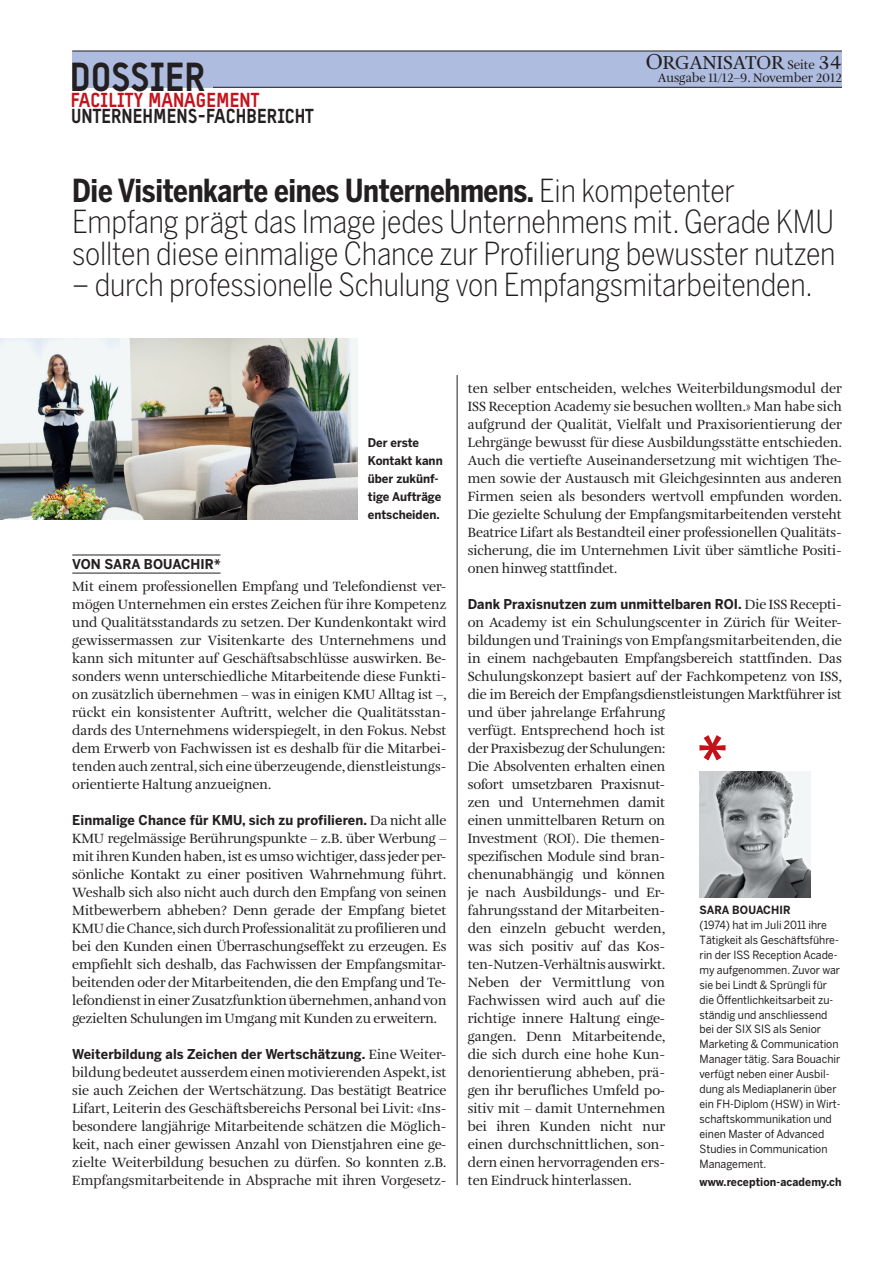
<style>
.page{position:relative;width:893px;height:1263px;background:#fff}
.page>*{position:absolute;margin:0;border:0;box-sizing:border-box;transform-origin:0 0}
.t1{font:900 39px "Typestar";letter-spacing:-.015em;color:#231f20;scale:.95 1}
.t2{font:300 31.5px/31.5px "Benton Sans Cond";letter-spacing:-.005em;color:#231f20}
.t3{font:900 19.5px "Typestar";color:#231f20;scale:.95 1}
.t4{font:900 19.5px "Typestar";color:#c4121a;scale:.95 1}
.t5{font:19.5px "Amalia Pro";letter-spacing:.18em;color:#231f20}
.t6{font:13.8px/18px "Amalia Pro";color:#231f20;text-align:justify}
.t7{font:700 13.5px "Benton Sans";letter-spacing:.01em;color:#231f20;scale:.95 1}
.t8{font:12.75px "Amalia Pro";color:#231f20}
.t9{font:700 12px/18px "Benton Sans";color:#231f20;scale:.95 1}
.t10{font:11.25px/15px "Benton Sans";color:#231f20;scale:.93 1}
.t11{font:700 11.25px "Benton Sans";letter-spacing:.01em;color:#231f20;scale:.93 1}
.t12{font:700 11.25px "Benton Sans";letter-spacing:.01em;color:#231f20;scale:.95 1}
.s1{font-size:22.5px}
.s2{font-size:12.75px}
.s3{font-weight:700}
.s4{font-family:"Amalia Pro";font-weight:400;font-size:13.8px}
</style>
<div class="page">
<div style="left:72px;top:51px;width:770px;height:36px;background:#aebcdf"></div>
<hr style="left:72px;top:51px;width:770px;height:1px;background:#231f20">
<hr style="left:213px;top:87px;width:629px;height:1px;background:#231f20">
<hr style="left:72px;top:555px;width:148px;height:1px;background:#231f20">
<hr style="left:72px;top:573px;width:148px;height:1px;background:#231f20">
<hr style="left:457px;top:375px;width:1px;height:810px;background:#231f20">
<img style="left:699px;top:771px;width:111px;height:126px">
<svg style="left:699px;top:735px;width:26px;height:25px"></svg>
<img style="left:0;top:339px;width:357px;height:180px">
<h1 class="t1" style="left:70px;top:53px;width:144px">DOSSIER</h1>
<h3 class="t4" style="left:71px;top:88px;width:200px">FACILITY MANAGEM ENT</h3>
<h3 class="t3" style="left:71px;top:104px;width:246px">UNTERNEHM ENS-FACHBERICHT</h3>
<h3 class="t5" style="left:646px;top:51px;width:198px"><span class="s1">O</span>rganisator <span class="s2">Seite</span> 34</h3>
<p class="t8" style="left:658px;top:70px;width:186px">Ausgabe 11/12–9. November 2012</p>
<h2 class="t2" style="left:72px;top:175px;width:765px"><span class="s3">Die Visitenkarte eines Unternehmens.</span> Ein kompetenter<br>Empfang prägt das Image jedes Unternehmens mit. Gerade KMU sollten diese einmalige Chance zur Profilierung bewusster nutzen</h2>
<h2 class="t2" style="left:72px;top:270px;width:742px">– durch professionelle Schulung von Empfangsmitarbeitenden.</h2>
<p class="t9" style="left:368px;top:434px;width:80px">Der erste<br>Kontakt kann über zukünf&shy;tige Aufträge entscheiden.</p>
<p class="t7" style="left:72px;top:556px;width:158px">Vo n Sara Bouachir*</p>
<p class="t6" style="left:72px;top:578px;width:376px">Mit einem professionellen Empfang und Telefondienst ver&shy;mögen Unternehmen ein erstes Zeichen für ihre Kompetenz und Qualitätsstandards zu setzen. Der Kundenkontakt wird gewissermassen zur Visitenkarte des Unternehmens und kann sich mitunter auf Geschäftsabschlüsse auswirken. Be&shy;sonders wenn unterschiedliche Mitarbeitende diese Funkti&shy;on zusätzlich übernehmen – was in einigen KMU Alltag ist –, rückt ein konsistenter Auftritt, welcher die Qualitätsstan&shy;dards des Unternehmens widerspiegelt, in den Fokus. Nebst dem Erwerb von Fachwissen ist es deshalb für die Mitarbei&shy;tendenauchzentral, sicheineüberzeugende,dienstleistungs&shy;orientierte Haltung anzueignen.</p>
<p class="t7" style="left:72px;top:812px;width:395px">Einmalige Chance für KMU, sich zu profilieren. <span class="s4">Da nicht alle</span></p>
<p class="t6" style="left:72px;top:830px;width:376px">KMU regelmässige Berührungspunkte – z.B. über Werbung – mit ihren Kunden haben, ist es umso wichtiger, dass jeder per&shy;sönliche Kontakt zu einer positiven Wahrnehmung führt.<br>Weshalb sich also nicht auch durch den Empfang von seinen Mitbewerbern abheben? Denn gerade der Empfang bietet KMUdieChance, sichdurchProfessionalität zuprofilierenund bei den Kunden einen Überraschungseffekt zu erzeugen. Es empfiehlt sich deshalb, das Fachwissen der Empfangsmitar&shy;beitenden oder der Mitarbeitenden, die den Empfang und Te&shy;lefondienstineinerZusatzfunktionübernehmen, anhandvon gezielten S chulungen im Umgang mit Kunden zu erweitern.</p>
<p class="t7" style="left:72px;top:1046px;width:395px">Weiterbildung als Zeichen der Wertschätzung. <span class="s4">Eine Weiter-</span></p>
<p class="t6" style="left:72px;top:1064px;width:376px">bildung bedeutet ausserdemeinenmotivierenden Aspekt, ist sie auch Zeichen der Wertschätzung. Das bestätigt Beatrice Lifart, Leiterin des Geschäftsbereichs Personal bei Livit: «Ins&shy;besondere langjährige Mitarbeitende schätzen die Möglich&shy;keit, nach einer gewissen Anzahl von Dienstjahren eine ge&shy;zielte Weiterbildung besuchen zu dürfen. So konnten z.B.<br>Empfangsmitarbeitende in Absprache mit ihren Vorgesetz--</p>
<p class="t6" style="left:468px;top:380px;width:376px">ten selber entscheiden, welches Weiterbildungsmodul der<br>ISSR</p>
<p class="t6" style="left:468px;top:398px;width:376px;text-indent:30px">eception Academy sie besuchen wollten.» Man habe sich aufgrund der Qualität, Vielfalt und Praxisorientierung der Lehrgänge bewusst für diese Ausbildungsstätte entschieden.<br>Auch die vertiefte Auseinandersetzung mit wichtigen The&shy;men sowie der Austausch mit Gleichgesinnten aus anderen Firmen seien als besonders wertvoll empfunden worden.<br>Die gezielte S chulung der Empfangsmitarbeitenden versteht Beatrice Lifart als Bestandteil einer professionellen Qualitäts&shy;sicherung, die im Unternehmen Livit über sämtliche Positi&shy;onen hinweg stattfindet.</p>
<p class="t7" style="left:468px;top:596px;width:322px">Dank Praxisnutzen zum unmittelbaren ROI. <span class="s4">Die ISSR</span></p>
<p class="t6" style="left:468px;top:596px;width:376px;text-indent:331px">ecepti&shy;on Academy ist ein Schulungscenter in Zürich für Weiter&shy;bildungen und Trainings von Empfangsmitarbeitenden, die in einem nachgebauten Empfangsbereich stattfinden. Das Schulungskonzept basiert auf der Fachkompetenz von ISS</p>
<p class="t6" style="left:468px;top:668px;width:376px;text-align:left;text-indent:371px">, die im Bereich der Empfangsdienstleistungen Marktführer ist und über jahrelange Erfahrung<br>verfügt. Entsprechend hoch ist<br>der Praxisbezug der S chulungen:<br>Die Absolventen erhalten einen<br>sofort umsetzbaren Praxisnut-<br>zen und Unternehmen damit<br>einen unmittelbaren Return on<br>Investment (ROI). Die themen-<br>spezifischen Module sind bran-<br>chenunabhängig und können<br>je nach Ausbildungs- und Er-<br>fahrungsstand der Mitarbeiten-<br>den einzeln gebucht werden,<br>was sich positiv auf das Kos--<br>ten--Nutzen-Verhältnis auswirkt.<br>Neben der Vermittlung von<br>Fachwissen wird auch auf die<br>richtige innere Haltung einge-<br>gangen. Denn Mitarbeitende,<br>die sich durch eine hohe Kun-<br>denorientierung abheben, prä-<br>gen ihr berufliches Umfeld po-<br>sitiv mit – damit Unternehmen<br>bei ihren Kunden nicht nur<br>einen durchschnittlichen, son-<br>dern einen hervorragenden ers-<br>ten Eindruck hinterlassen.</p>
<p class="t12" style="left:699px;top:903px;width:91px">Sara Bouachir</p>
<p class="t10" style="left:699px;top:917px;width:153px">(1974) hat im Juli 2011 ihre<br>Tätigkeit als Geschäftsführe&shy;rin der ISS Reception Acade&shy;my aufgenommen. Zuvor war sie bei Lindt &amp; Sprüngli für die Öffentlichkeitsarbeit zu&shy;ständig und anschliessend bei der SIX SIS als Senior<br>Marketing &amp; Communication<br>Manager tätig. Sara Bouachir verfügt neben einer Ausbil&shy;dung als Mediaplanerin über ein FH-Diplom (HSW) in Wirt&shy;schaftskommunikation und einen Master of Advanced<br>Studies in Communication<br>Management.</p>
<p class="t11" style="left:699px;top:1175px;width:154px">www.reception-academy.ch</p>
</div>
